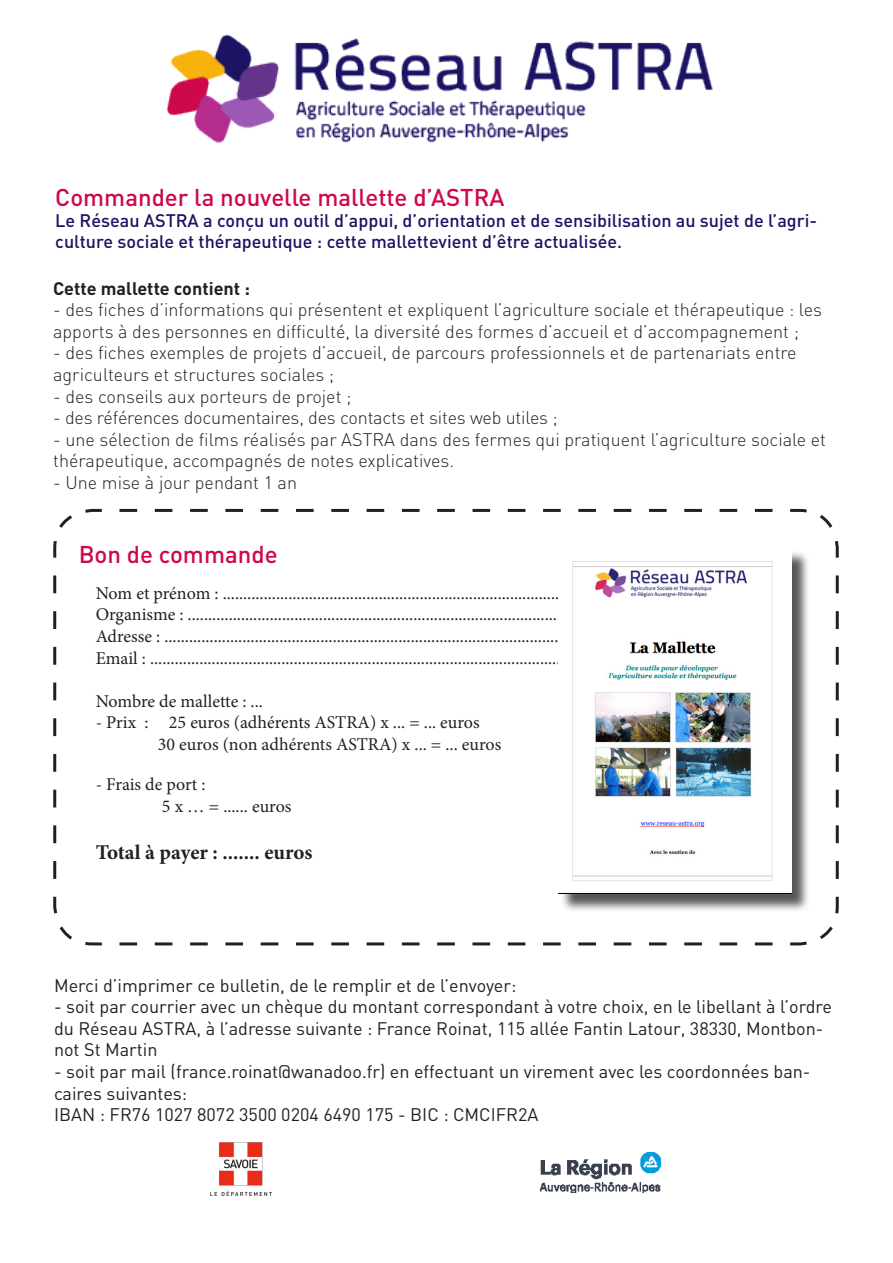
<style>
.page{position:relative;width:893px;height:1263px;background:#fff}
.page>*{position:absolute;margin:0;border:0;box-sizing:border-box;transform-origin:0 0}
.t1{font:500 24px "DIN";color:#ce0949}
.t2{font:700 21px "Minion Pro";color:#231f20}
.t3{font:18px "Minion Pro";color:#231f20}
.t4{font:300 18px/21.6px "DIN";color:#231f20}
.t5{font:18px/21.6px "DIN";color:#231f20}
.t6{font:500 18px/21px "DIN";color:#1b1464}
.t7{font:700 18px "DIN";color:#231f20}
</style>
<div class="page">
<img style="left:167px;top:35px;width:546px;height:108px">
<svg style="left:53px;top:508px;width:786px;height:438px"></svg>
<div style="left:561px;top:550px;width:250px;height:363px;background:#231f20;opacity:.75"></div>
<img style="left:558px;top:547px;width:234px;height:347px">
<img style="left:210px;top:1142px;width:62px;height:53px">
<img style="left:541px;top:1153px;width:119px;height:39px">
<p class="t1" style="left:55px;top:182px;width:451px">Commander la nouvelle mallette d’ASTRA</p>
<p class="t6" style="left:55px;top:209px;width:763px">Le Réseau ASTRA a conçu un outil d’appui, d’orientation et de sensibilisation au sujet de l’agri&shy;culture sociale et thérapeutique : cette mallettevient d’être actualisée.</p>
<p class="t7" style="left:53px;top:276px;width:198px">Cette mallette contient :</p>
<p class="t4" style="left:53px;top:299px;width:770px">- des fiches d’informations qui présentent et expliquent l’agriculture sociale et thérapeutique : les apports à des personnes en difficulté, la diversité des formes d’accueil et d’accompagnement ;</p>
<p class="t4" style="left:53px;top:342px;width:745px">- des fiches exemples de projets d’accueil, de parcours professionnels et de partenariats entre agriculteurs et structures sociales ;</p>
<p class="t4" style="left:53px;top:385px;width:300px">- des conseils aux porteurs de projet ;</p>
<p class="t4" style="left:53px;top:407px;width:506px">- des références documentaires, des contacts et sites web utiles ;</p>
<p class="t4" style="left:53px;top:428px;width:774px">- une sélection de films réalisés par ASTRA dans des fermes qui pratiquent l’agriculture sociale et thérapeutique, accompagnés de notes explicatives.</p>
<p class="t4" style="left:53px;top:471px;width:245px">- Une mise à jour pendant 1 an</p>
<p class="t1" style="left:79px;top:539px;width:200px">Bon de commande</p>
<p class="t3" style="left:96px;top:581px;width:465px">Nom et prénom : ..................................................................................</p>
<p class="t3" style="left:96px;top:602px;width:467px">Organisme : ...........................................................................................</p>
<p class="t3" style="left:96px;top:624px;width:464px">Adresse : ................................................................................................</p>
<p class="t3" style="left:96px;top:646px;width:466px">Email : ....................................................................................................</p>
<p class="t3" style="left:96px;top:689px;width:169px">Nombre de mallette : ...</p>
<p class="t3" style="left:96px;top:710px;width:386px">- Prix : 25 euros (adhérents ASTRA) x ... = ... euros</p>
<p class="t3" style="left:158px;top:732px;width:345px">30 euros (non adhérents ASTRA) x ... = ... euros</p>
<p class="t3" style="left:96px;top:773px;width:111px">- Frais de port :</p>
<p class="t3" style="left:162px;top:794px;width:131px">5 x … = ...... euros</p>
<p class="t2" style="left:96px;top:837px;width:218px">Total à payer : ....... euros</p>
<p class="t5" style="left:54px;top:974px;width:464px">Merci d’imprimer ce bulletin, de le remplir et de l’envoyer:</p>
<p class="t5" style="left:54px;top:995px;width:779px">- soit par courrier avec un chèque du montant correspondant à votre choix, en le libellant à l’ordre du Réseau ASTRA, à l’adresse suivante : France Roinat, 115 allée Fantin Latour, 38330, Montbon&shy;not St Martin</p>
<p class="t5" style="left:54px;top:1060px;width:758px">- soit par mail (france.roinat@wanadoo.fr) en effectuant un virement avec les coordonnées ban&shy;caires suivantes:</p>
<p class="t5" style="left:54px;top:1103px;width:486px">IBAN : FR76 1027 8072 3500 0204 6490 175 - BIC : CMCIFR2A</p>
</div>
